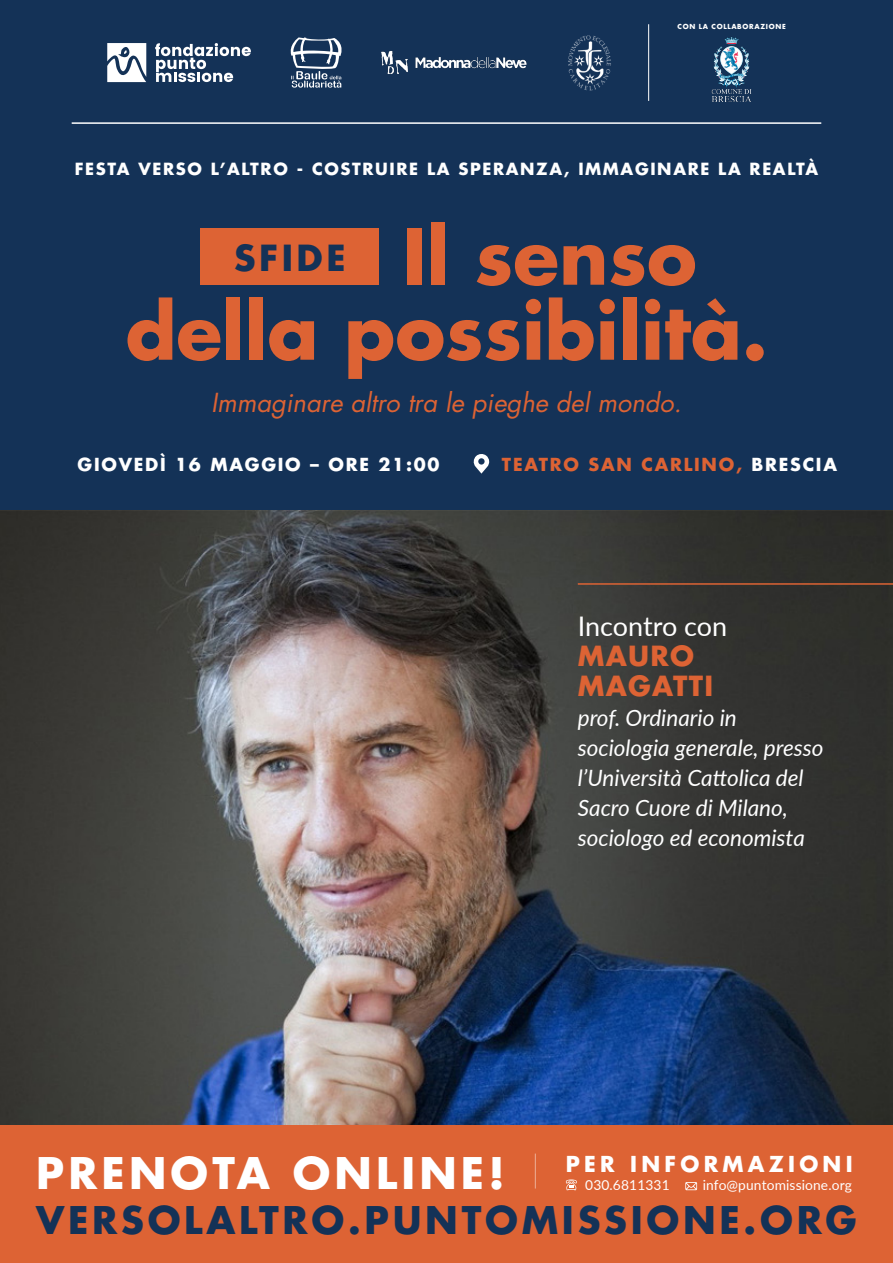
<style>
.page{position:relative;width:893px;height:1263px;background:#fff}
.page>*{position:absolute;margin:0;border:0;box-sizing:border-box;transform-origin:0 0}
.t1{font:700 75px "Futura Std";color:#dd6334}
.t2{font:700 42.45px "Futura Std";letter-spacing:.1em;color:#fff}
.t3{font:700 37.05px "Futura Std";letter-spacing:.1em;color:#143257}
.t4{font:700 34.95px "Futura Std";letter-spacing:.1em;color:#143257}
.t5{font:700 27px "Futura Std";letter-spacing:.05em;color:#dd6334}
.t6{font:27px "Lato";letter-spacing:-.005em;color:#fff}
.t7{font:italic 25.5px "Futura Std";color:#dd6334}
.t8{font:italic 22.5px/30px "Lato";color:#fff}
.t9{font:700 21.3px "Futura Std";letter-spacing:.2em;color:#fff}
.t10{font:700 17.55px "Futura Std";letter-spacing:.1em;color:#fff}
.t11{font:700 17.55px "Futura Std";letter-spacing:.1em;color:#dd6334}
.t12{font:700 16.35px "Futura Std";letter-spacing:.1em;color:#fff}
.t13{font:13.8px "Lato";letter-spacing:.01em;color:#fff}
.t14{font:700 6.75px "Futura Std";letter-spacing:.1em;color:#fff}
.s1{color:#fff}
</style>
<div class="page">
<div style="left:0;top:0;width:893px;height:510px;background:#143257"></div>
<hr style="left:72px;top:122px;width:749px;height:2px;background:#fff">
<svg style="left:473px;top:454px;width:16px;height:20px"></svg>
<div style="left:0;top:1124px;width:893px;height:139px;background:#dd6334"></div>
<hr style="left:535px;top:1153px;width:1px;height:35px;background:#fff">
<svg style="left:566px;top:1179px;width:11px;height:11px"></svg>
<svg style="left:685px;top:1182px;width:12px;height:8px"></svg>
<img style="left:0;top:510px;width:893px;height:614px">
<hr style="left:578px;top:583px;width:315px;height:2px;background:#dd6334">
<div style="left:201px;top:228px;width:178px;height:57px;background:#dd6334"></div>
<svg style="left:290px;top:37px;width:52px;height:51px"></svg>
<img style="left:381px;top:51px;width:146px;height:23px">
<svg style="left:107px;top:43px;width:39px;height:39px;background:#cdd3db"></svg>
<svg style="left:155px;top:43px;width:96px;height:39px"></svg>
<img style="left:568px;top:35px;width:43px;height:56px">
<hr style="left:648px;top:24px;width:1px;height:77px;background:#fff">
<img style="left:711px;top:37px;width:41px;height:65px">
<p class="t14" style="left:677px;top:22px;width:110px">CON LA COLLABORAZIONE</p>
<p class="t12" style="left:75px;top:158px;width:745px">FESTA VERSO L’ALTRO - COSTRUIRE LA SPERANZA, IMMAGINARE LA REALTÀ</p>
<p class="t1" style="left:402px;top:207px;width:296px">Il senso</p>
<p class="t1" style="left:125px;top:282px;width:644px">della possibilità.</p>
<p class="t4" style="left:234px;top:235px;width:113px">SFIDE</p>
<p class="t7" style="left:211px;top:386px;width:472px">Immaginare altro tra le pieghe del mondo.</p>
<p class="t10" style="left:78px;top:453px;width:363px">GIOVEDÌ 16 MAGGIO – ORE 21:00</p>
<p class="t11" style="left:502px;top:453px;width:337px">TEATRO SAN CARLINO, <span class="s1">BRESCIA</span></p>
<p class="t6" style="left:578px;top:607px;width:151px">Incontro con</p>
<p class="t5" style="left:578px;top:638px;width:118px">MAURO</p>
<p class="t5" style="left:578px;top:668px;width:137px">MAGATTI</p>
<p class="t8" style="left:578px;top:702px;width:161px">prof. Ordinario in</p>
<p class="t8" style="left:578px;top:732px;width:247px">sociologia generale, presso l’Università Cattolica del<br>Sacro Cuore di Milano,</p>
<p class="t8" style="left:578px;top:822px;width:229px">sociologo ed economista</p>
<p class="t2" style="left:36px;top:1144px;width:470px">PRENOTA ONLINE!</p>
<p class="t9" style="left:566px;top:1149px;width:288px">PER INFORMAZIONI</p>
<p class="t13" style="left:585px;top:1175px;width:86px">030.6811331</p>
<p class="t13" style="left:703px;top:1175px;width:151px">info@puntomissione.org</p>
<p class="t3" style="left:36px;top:1195px;width:822px">VERSOLALTRO.PUNTOMISSIONE.ORG</p>
</div>
